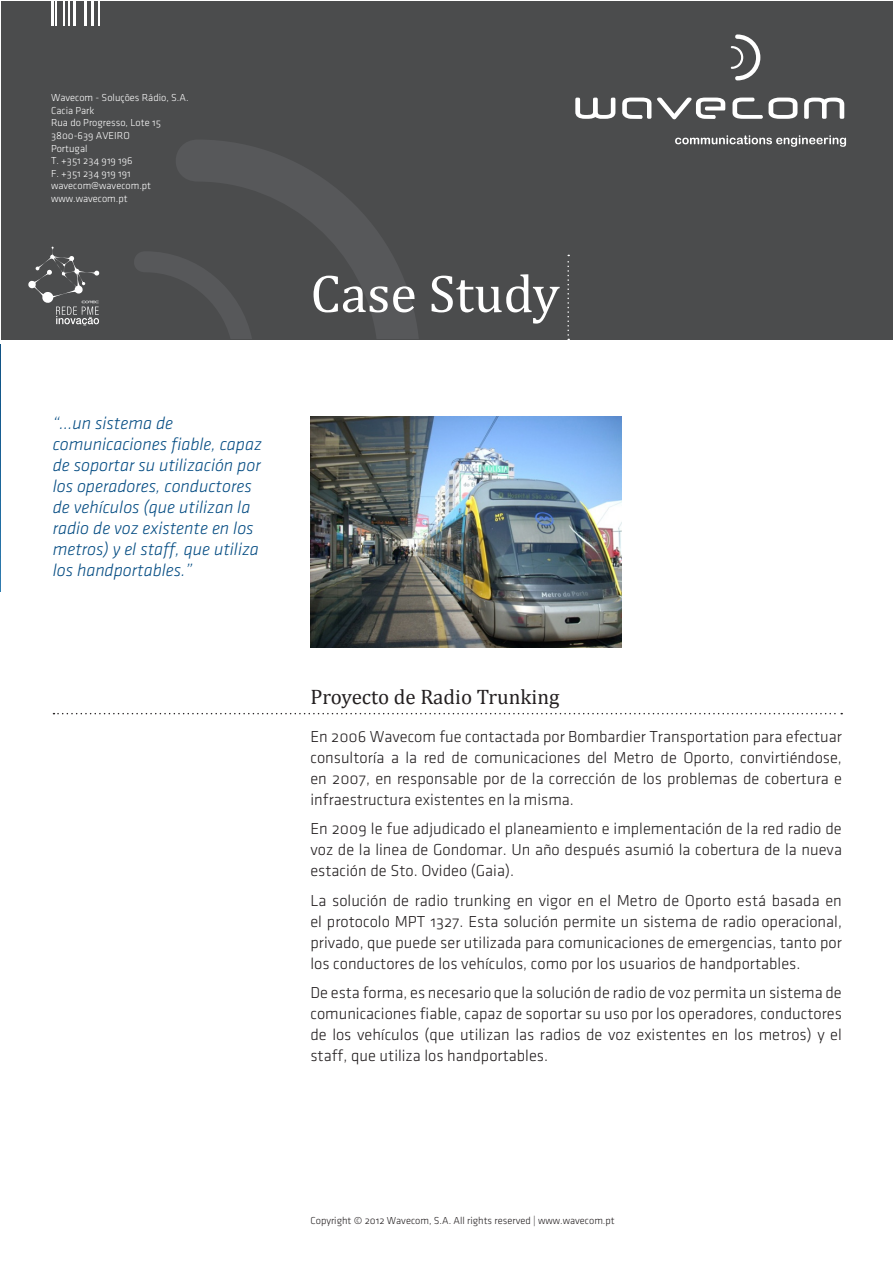
<style>
.page{position:relative;width:893px;height:1263px;background:#fff}
.page>*{position:absolute;margin:0;border:0;box-sizing:border-box;transform-origin:0 0}
.t1{font:54px "Cambria";color:#fff}
.Titulo{font:21px "Cambria";color:#231f20}
.Enfoque{font:italic 300 18px/21px "Klavika";color:#034b82}
.enquadramento{font:16.5px/21px "Klavika Light OSF";color:#231f20;text-align:justify}
.t2{font:10.5px "Klavika Light OSF";color:#fff}
.t3{font:10.5px "Klavika Light OSF";color:#231f20}
</style>
<div class="page">
<div style="left:1px;top:1px;width:891px;height:338px;background:#4b4c4d"></div>
<svg style="left:176px;top:140px;width:242px;height:199px"></svg>
<svg style="left:134px;top:251px;width:118px;height:88px"></svg>
<svg style="left:28px;top:247px;width:71px;height:78px"></svg>
<svg style="left:567px;top:255px;width:2px;height:85px"></svg>
<hr style="left:51px;top:0;width:2px;height:26px;background:#fff">
<hr style="left:73px;top:0;width:3px;height:26px;background:#fff">
<hr style="left:84px;top:0;width:2px;height:26px;background:#fff">
<hr style="left:91px;top:0;width:2px;height:26px;background:#fff">
<svg style="left:55px;top:1px;width:1px;height:25px"></svg>
<svg style="left:69px;top:1px;width:1px;height:25px"></svg>
<svg style="left:98px;top:1px;width:1px;height:25px"></svg>
<hr style="left:63px;top:0;width:2px;height:26px;background:#fff">
<svg style="left:732px;top:98px;width:65px;height:21px"></svg>
<svg style="left:804px;top:98px;width:40px;height:21px"></svg>
<svg style="left:575px;top:98px;width:40px;height:21px"></svg>
<svg style="left:657px;top:98px;width:68px;height:21px"></svg>
<svg style="left:730px;top:34px;width:30px;height:46px"></svg>
<svg style="left:622px;top:98px;width:29px;height:21px"></svg>
<svg style="left:675px;top:135px;width:171px;height:12px"></svg>
<img style="left:0;top:344px;width:1px;height:248px">
<svg style="left:53px;top:713px;width:789px;height:1px"></svg>
<img style="left:310px;top:416px;width:311px;height:231px">
<p class="t2" style="left:51px;top:92px;width:139px">Wavecom - Soluções Rádio, S.A.</p>
<p class="t2" style="left:51px;top:105px;width:45px">Cacia Park</p>
<p class="t2" style="left:51px;top:117px;width:111px">Rua do Progresso, Lote 15</p>
<p class="t2" style="left:51px;top:130px;width:80px">3800-639 AVEIRO</p>
<p class="t2" style="left:51px;top:143px;width:38px">Portugal</p>
<p class="t2" style="left:51px;top:155px;width:83px">T. +351 234 919 196</p>
<p class="t2" style="left:51px;top:168px;width:81px">F. +351 234 919 191</p>
<p class="t2" style="left:51px;top:180px;width:102px">wavecom@wavecom.pt</p>
<p class="t2" style="left:51px;top:193px;width:78px">www.wavecom.pt</p>
<p class="Enfoque" style="left:53px;top:413px;width:211px">“...un sistema de comunicaciones fiable, capaz de soportar su utilización por los operadores, conductores de vehículos (que utilizan la radio de voz existente en los metros) y el staff, que utiliza los handportables.”</p>
<p class="t1" style="left:310px;top:262px;width:251px">Case Study</p>
<p class="Titulo" style="left:310px;top:684px;width:251px">Proyecto de Radio Trunking</p>
<p class="enquadramento" style="left:310px;top:726px;width:533px">En 2006 Wavecom fue contactada por Bombardier Transportation para efectuar consultoría a la red de comunicaciones del Metro de Oporto, convirtiéndose, en 2007, en responsable por de la corrección de los problemas de cobertura e infraestructura existentes en la misma.</p>
<p class="enquadramento" style="left:310px;top:818px;width:533px">En 2009 le fue adjudicado el planeamiento e implementación de la red radio de voz de la linea de Gondomar. Un año después asumió la cobertura de la nueva estación de Sto. Ovideo (Gaia).</p>
<p class="enquadramento" style="left:310px;top:890px;width:533px">La solución de radio trunking en vigor en el Metro de Oporto está basada en el protocolo MPT 1327. Esta solución permite un sistema de radio operacional, privado, que puede ser utilizada para comunicaciones de emergencias, tanto por los conductores de los vehículos, como por los usuarios de handportables.</p>
<p class="enquadramento" style="left:310px;top:982px;width:533px">De esta forma, es necesario que la solución de radio de voz permita un sistema de comunicaciones fiable, capaz de soportar su uso por los operadores, conductores de los vehículos (que utilizan las radios de voz existentes en los metros) y el staff, que utiliza los handportables.</p>
<p class="t3" style="left:310px;top:1214px;width:306px">Copyright © 2012 Wavecom, S.A. All rights reserved | www.wavecom.pt</p>
</div>
